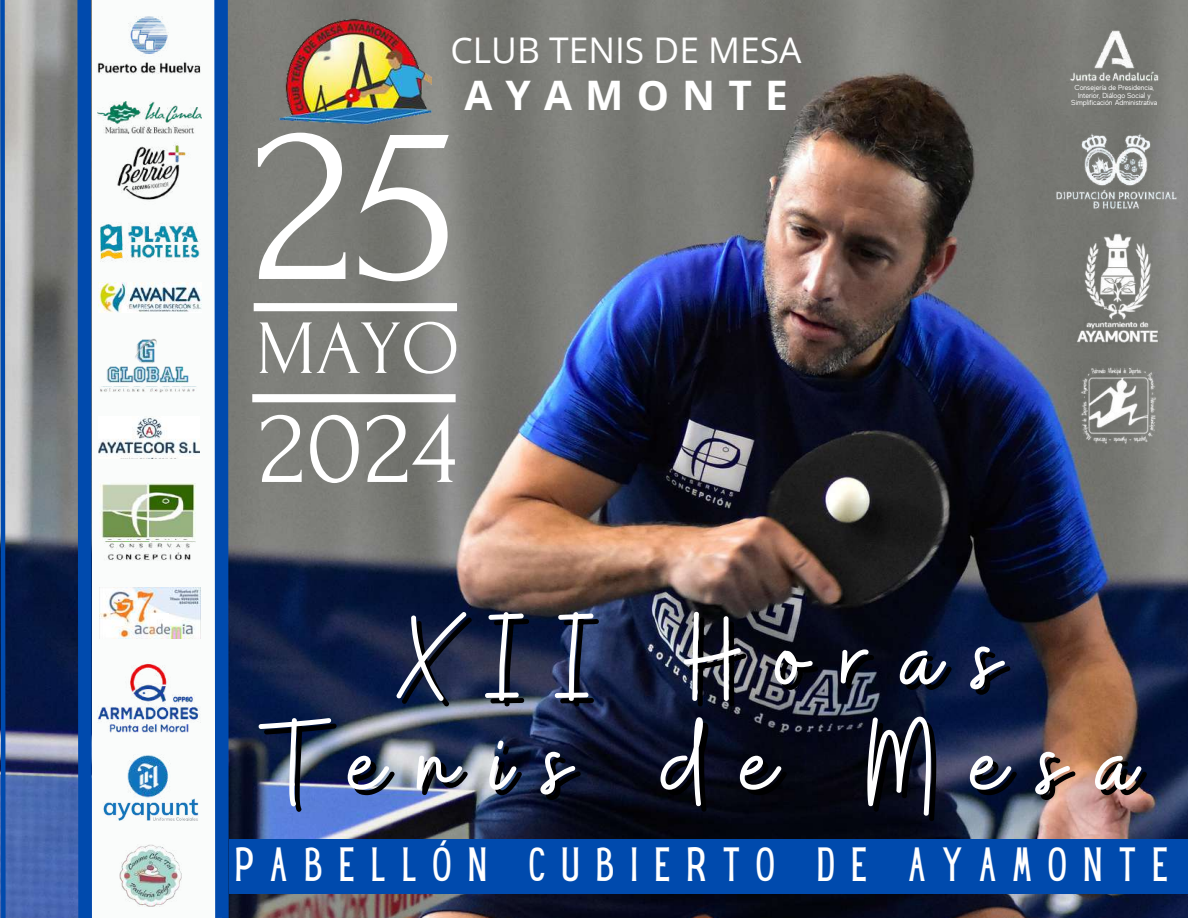
<style>
.page{position:relative;width:1188px;height:918px;background:#fff}
.page>*{position:absolute;margin:0;border:0;box-sizing:border-box;transform-origin:0 0}
.t1{font:234.15px "Forum";color:#fff}
.t2{font:123.6px/105.3px "Buffalo";letter-spacing:.275em;color:#fff;text-align:center}
.t3{font:107.4px "Forum";color:#fff}
.t4{font:76.5px "Forum";color:#fff}
.t5{font:42px "Hey Gotcha";letter-spacing:.395em;color:#fff}
.t6{font:700 40.65px "Open Sans";letter-spacing:.325em;color:#fff}
.t7{font:35.4px "Open Sans";color:#fff}
.t8{font:7.35px/7.4px "MADE Evolve Sans";color:#fff;text-align:center}
</style>
<div class="page">
<img style="left:8px;top:0;width:1180px;height:918px">
<div style="left:92px;top:0;width:130px;height:918px;background:#fafcfb"></div>
<img style="left:279px;top:12px;width:152px;height:123px">
<img style="left:1053px;top:129px;width:127px;height:81px">
<img style="left:1076px;top:320px;width:82px;height:24px">
<img style="left:1079px;top:221px;width:79px;height:106px">
<img style="left:1051px;top:28px;width:125px;height:56px">
<img style="left:1076px;top:365px;width:83px;height:80px">
<svg style="left:214px;top:0;width:21px;height:918px;background:#235598"></svg>
<svg style="left:0;top:0;width:8px;height:918px;background:#3a67a8"></svg>
<svg style="left:71px;top:0;width:28px;height:918px"></svg>
<div style="left:252px;top:394px;width:204px;height:8px;background:#fff"></div>
<div style="left:254px;top:303px;width:203px;height:8px;background:#fff"></div>
<div style="left:229px;top:839px;width:959px;height:55px;background:#004aad"></div>
<img style="left:97px;top:102px;width:105px;height:32px">
<img style="left:101px;top:223px;width:99px;height:39px">
<img style="left:100px;top:482px;width:96px;height:57px">
<img style="left:98px;top:542px;width:93px;height:22px">
<img style="left:94px;top:386px;width:103px;height:7px">
<img style="left:106px;top:338px;width:83px;height:45px">
<img style="left:98px;top:416px;width:101px;height:42px">
<img style="left:98px;top:283px;width:103px;height:30px">
<img style="left:96px;top:11px;width:105px;height:67px">
<img style="left:99px;top:588px;width:101px;height:51px">
<img style="left:119px;top:844px;width:63px;height:63px">
<img style="left:98px;top:662px;width:102px;height:71px">
<img style="left:103px;top:798px;width:95px;height:22px">
<img style="left:127px;top:755px;width:46px;height:44px">
<img style="left:98px;top:136px;width:88px;height:74px">
<h3 class="t7" style="left:451px;top:25px;width:353px">CLUB TENIS DE MESA</h3>
<h3 class="t6" style="left:464px;top:67px;width:325px">AYAMONTE</h3>
<h1 class="t1" style="left:253px;top:79px;width:207px">25</h1>
<h3 class="t4" style="left:256px;top:307px;width:205px">MAYO</h3>
<h3 class="t3" style="left:259px;top:390px;width:199px">2024</h3>
<p class="t8" style="left:1071px;top:84px;width:87px">Consejería de Presidencia,<br>Interior, Diálogo Social y<br>Simplificación Administrativa</p>
<h2 class="t2" style="left:264px;top:611px;width:872px">XII Horas<br>Tenis de Mesa</h2>
<h3 class="t5" style="left:235px;top:848px;width:934px">PABELLÓN CUBIERTO DE AYAMONTE</h3>
</div>
